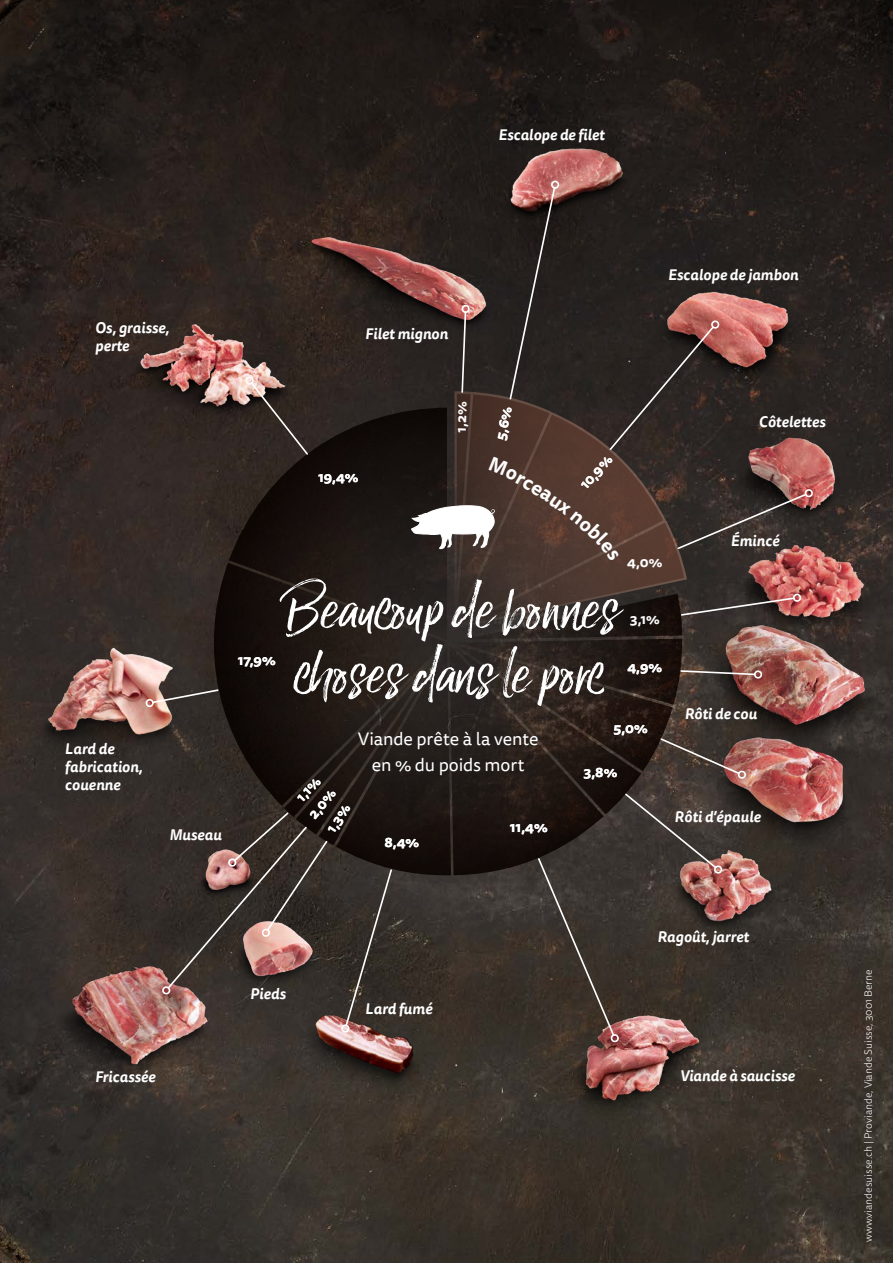
<style>
.page{position:relative;width:893px;height:1263px;background:#fff}
.page>*{position:absolute;margin:0;border:0;box-sizing:border-box;transform-origin:0 0}
.t1{font:75px/64.5px "Lucky Fellas Narrow";color:#fff}
.t2{font:18px/26.1px "Tisa Sans OT";letter-spacing:-.005em;color:#fff;text-align:center}
.t3{font:italic 700 15px/18px "Tisa Sans OT";color:#fff}
.t4{font:700 13.95px "Tisa Sans OT";color:#fff}
.t5{font:300 10.5px "Tisa Sans OT";color:#fff}
</style>
<div class="page">
<img style="left:0;top:0;width:893px;height:1263px">
<img style="left:808px;top:432px;width:60px;height:93px">
<img style="left:808px;top:529px;width:76px;height:76px">
<div style="left:804px;top:489px;width:9px;height:8px;border:2px solid #fff;border-radius:50%"></div>
<img style="left:122px;top:308px;width:29px;height:122px">
<img style="left:27px;top:640px;width:124px;height:124px">
<img style="left:42px;top:948px;width:190px;height:146px">
<img style="left:294px;top:1044px;width:138px;height:59px">
<img style="left:566px;top:1044px;width:151px;height:83px">
<img style="left:808px;top:747px;width:56px;height:111px">
<img style="left:808px;top:605px;width:81px;height:142px">
<img style="left:808px;top:264px;width:6px;height:135px">
<img style="left:487px;top:128px;width:166px;height:58px">
<div style="left:551px;top:180px;width:8px;height:9px;border:2px solid #fff;border-radius:50%"></div>
<div style="left:145px;top:699px;width:9px;height:8px;border:2px solid #fff;border-radius:50%"></div>
<svg style="left:151px;top:186px;width:657px;height:858px;background:#3d2f2b"></svg>
<p class="t3" style="left:498px;top:126px;width:108px">Escalope de filet</p>
<p class="t3" style="left:95px;top:319px;width:76px">Os, graisse, perte</p>
<p class="t3" style="left:365px;top:326px;width:84px">Filet mignon</p>
<p class="t4" style="left:318px;top:468px;width:42px">19,4%</p>
<p class="t4" style="left:452px;top:432px;width:33px;rotate:-88deg">1,2%</p>
<p class="t4" style="left:491px;top:438px;width:35px;rotate:-78deg">5,6%</p>
<p class="t3" style="left:668px;top:266px;width:132px">Escalope de jambon</p>
<p class="t4" style="left:576px;top:481px;width:42px;rotate:-48deg">10,9%</p>
<p class="t4" style="left:627px;top:553px;width:37px">4,0%</p>
<p class="t3" style="left:759px;top:414px;width:68px">Côtelettes</p>
<p class="t3" style="left:731px;top:533px;width:50px">Émincé</p>
<p class="t3" style="left:65px;top:740px;width:79px">Lard de fabrication, couenne</p>
<p class="t3" style="left:169px;top:826px;width:54px">Museau</p>
<h1 class="t1" style="left:277px;top:581px;width:342px">Beaucoup de bonnes choses dans le porc</h1>
<p class="t2" style="left:358px;top:726px;width:182px">Viande prête à la vente en % du poids mort</p>
<p class="t4" style="left:630px;top:610px;width:32px">3,1%</p>
<p class="t4" style="left:238px;top:651px;width:40px">17,9%</p>
<p class="t4" style="left:627px;top:658px;width:36px">4,9%</p>
<p class="t4" style="left:613px;top:719px;width:36px">5,0%</p>
<p class="t4" style="left:583px;top:763px;width:35px">3,8%</p>
<p class="t4" style="left:292px;top:793px;width:29px;rotate:-46deg">1,1%</p>
<p class="t4" style="left:304px;top:811px;width:36px;rotate:-52deg">2,0%</p>
<p class="t4" style="left:322px;top:826px;width:33px;rotate:-57deg">1,3%</p>
<p class="t4" style="left:510px;top:818px;width:39px">11,4%</p>
<p class="t4" style="left:384px;top:833px;width:36px">8,4%</p>
<p class="t3" style="left:685px;top:706px;width:74px">Rôti de cou</p>
<p class="t3" style="left:675px;top:808px;width:88px">Rôti d’épaule</p>
<p class="t3" style="left:95px;top:1068px;width:62px">Fricassée</p>
<p class="t3" style="left:250px;top:985px;width:37px">Pieds</p>
<p class="t3" style="left:365px;top:1000px;width:69px">Lard fumé</p>
<p class="t3" style="left:657px;top:929px;width:93px">Ragoût, jarret</p>
<p class="t3" style="left:680px;top:1068px;width:116px">Viande à saucisse</p>
<p class="t5" style="left:862px;top:1242px;width:274px;rotate:-90deg">www.viandesuisse.ch | Proviande, Viande Suisse, 3001 Berne</p>
</div>
